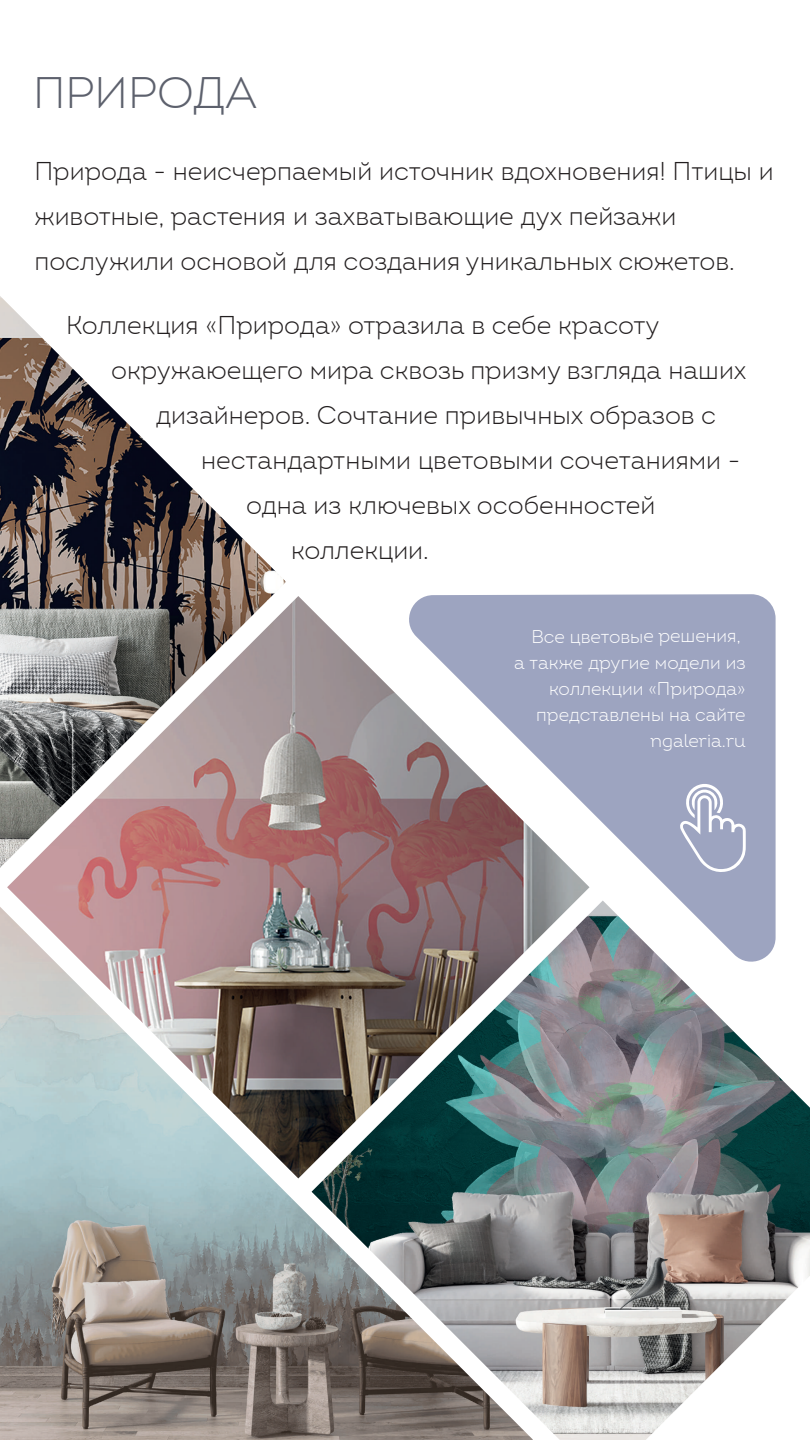
<style>
.page{position:relative;width:810px;height:1440px;background:#fff}
.page>*{position:absolute;margin:0;border:0;box-sizing:border-box;transform-origin:0 0}
.t1{font:45px "Intro Trial Lt";color:#5d616d}
.t2{font:26.25px/45px "Intro Trial Lt";color:#231f20}
.t3{font:18.75px/26.2px "Intro Trial Lt";color:#fff;text-align:right}
</style>
<div class="page">
<img style="left:7px;top:596px;width:402px;height:311px">
<img style="left:312px;top:901px;width:498px;height:539px">
<img style="left:0;top:296px;width:286px;height:572px">
<img style="left:0;top:907px;width:533px;height:533px">
<svg style="left:409px;top:594px;width:367px;height:368px;fill:#9da4c0"></svg>
<svg style="left:680px;top:784px;width:66px;height:89px"></svg>
<h1 class="t1" style="left:33px;top:68px;width:225px">ПРИРОДА</h1>
<p class="t2" style="left:34px;top:149px;width:741px">Природа - неисчерпаемый источник вдохновения! Птицы и животные, растения и захватывающие дух пейзажи послужили основой для создания уникальных сюжетов.</p>
<p class="t2" style="left:66px;top:302px;width:595px">Коллекция «Природа» отразила в себе красоту</p>
<p class="t2" style="left:111px;top:347px;width:637px">окружаюещего мира сквозь призму взгляда наших</p>
<p class="t2" style="left:156px;top:392px;width:562px">дизайнеров. Сочтание привычных образов с</p>
<p class="t2" style="left:201px;top:437px;width:541px">нестандартными цветовыми сочетаниями -</p>
<p class="t2" style="left:246px;top:482px;width:411px">одна из ключевых особенностей</p>
<p class="t2" style="left:291px;top:527px;width:139px">коллекции.</p>
<p class="t3" style="left:514px;top:623px;width:233px">Все цветовые решения,<br>а также другие модели из коллекции «Природа» представлены на сайте ngaleria.ru</p>
</div>
